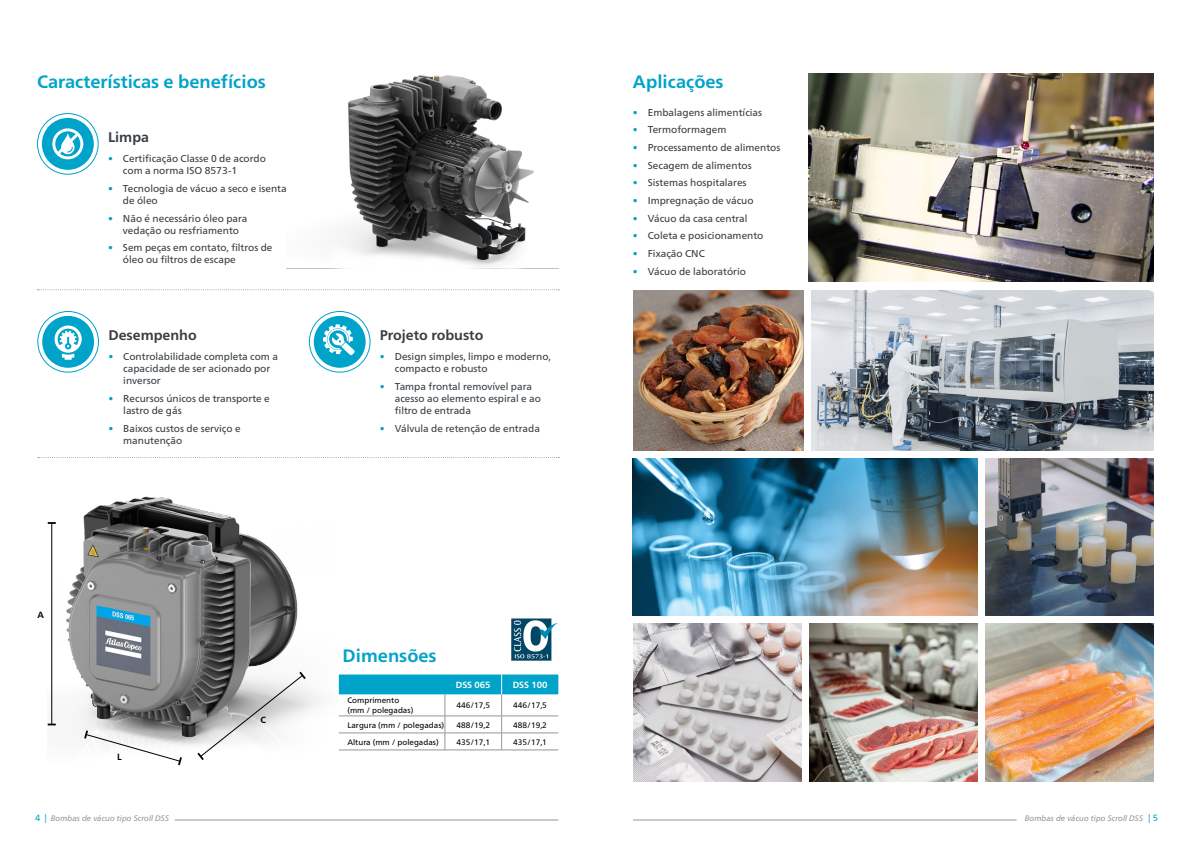
<style>
.page{position:relative;width:1191px;height:842px;background:#fff}
.page>*{position:absolute;margin:0;border:0;box-sizing:border-box;transform-origin:0 0}
.t1{font:700 18px "Neue Frutiger World";color:#00a3c9}
.t2{font:700 14px "Neue Frutiger World";color:#373d42}
.t3{font:10px/12px "Neue Frutiger World";color:#373d42}
.t4{font:700 9px "Neue Frutiger World";color:#fff}
.t5{font:700 9px "Neue Frutiger World";color:#000}
.t6{font:8px/9.6px "Neue Frutiger World";color:#000}
.t7{font:italic 8px "Neue Frutiger World";color:#939598}
.s1{color:#00a3c9}
.s2{font-style:normal;font-size:9px;color:#00a3c9}
</style>
<div class="page">
<svg style="left:38px;top:457px;width:521px;height:1px"></svg>
<div style="left:42px;top:118px;width:52px;height:52px;background:#00a3c9;border-radius:50%"></div>
<svg style="left:52px;top:128px;width:31px;height:31px"></svg>
<div style="left:37px;top:113px;width:62px;height:62px;border:1px solid #00a3c9;border-radius:50%"></div>
<div style="left:42px;top:316px;width:52px;height:52px;background:#00a3c9;border-radius:50%"></div>
<svg style="left:54px;top:325px;width:28px;height:35px"></svg>
<div style="left:37px;top:311px;width:62px;height:61px;border:1px solid #00a3c9;border-radius:50%"></div>
<div style="left:314px;top:316px;width:52px;height:52px;background:#00a3c9;border-radius:50%"></div>
<svg style="left:323px;top:324px;width:32px;height:31px"></svg>
<div style="left:309px;top:311px;width:61px;height:61px;border:1px solid #00a3c9;border-radius:50%"></div>
<img style="left:287px;top:75px;width:272px;height:194px">
<svg style="left:37px;top:289px;width:522px;height:1px"></svg>
<img style="left:47px;top:496px;width:273px;height:250px">
<svg style="left:83px;top:728px;width:100px;height:38px"></svg>
<svg style="left:196px;top:670px;width:111px;height:90px"></svg>
<hr style="left:51px;top:523px;width:1px;height:201px;background:#000">
<svg style="left:48px;top:522px;width:8px;height:2px"></svg>
<img style="left:511px;top:618px;width:47px;height:43px">
<img style="left:986px;top:458px;width:167px;height:158px">
<img style="left:632px;top:458px;width:345px;height:158px">
<img style="left:633px;top:623px;width:168px;height:158px">
<img style="left:808px;top:74px;width:345px;height:208px">
<img style="left:809px;top:623px;width:168px;height:158px">
<img style="left:633px;top:290px;width:170px;height:160px">
<img style="left:986px;top:623px;width:167px;height:158px">
<img style="left:812px;top:290px;width:341px;height:160px">
<hr style="left:339px;top:750px;width:106px;height:1px;background:#939598">
<hr style="left:445px;top:750px;width:56px;height:1px;background:#939598">
<hr style="left:501px;top:750px;width:57px;height:1px;background:#939598">
<svg style="left:339px;top:674px;width:219px;height:76px"></svg>
<hr style="left:175px;top:820px;width:383px;height:1px;background:#939598">
<hr style="left:633px;top:820px;width:383px;height:1px;background:#939598">
<h1 class="t1" style="left:37px;top:65px;width:230px">Características e benefícios</h1>
<h2 class="t2" style="left:108px;top:125px;width:42px">Limpa</h2>
<p class="t3" style="left:123px;top:153px;width:144px;text-indent:-15px"><span class="s1">•</span> Certificação Classe 0 de acordo com a norma ISO 8573-1</p>
<p class="t3" style="left:123px;top:183px;width:165px;text-indent:-15px"><span class="s1">•</span> Tecnologia de vácuo a seco e isenta de óleo</p>
<p class="t3" style="left:123px;top:212px;width:126px;text-indent:-15px"><span class="s1">•</span> Não é necessário óleo para vedação ou resfriamento</p>
<p class="t3" style="left:123px;top:242px;width:151px;text-indent:-15px"><span class="s1">•</span> Sem peças em contato, filtros de óleo ou filtros de escape</p>
<h2 class="t2" style="left:108px;top:323px;width:90px">Desempenho</h2>
<p class="t3" style="left:123px;top:351px;width:156px;text-indent:-15px"><span class="s1">•</span> Controlabilidade completa com a capacidade de ser acionado por inversor</p>
<p class="t3" style="left:123px;top:393px;width:148px;text-indent:-15px"><span class="s1">•</span> Recursos únicos de transporte e lastro de gás</p>
<p class="t3" style="left:123px;top:422px;width:119px;text-indent:-15px"><span class="s1">•</span> Baixos custos de serviço e manutenção</p>
<h2 class="t2" style="left:380px;top:323px;width:105px">Projeto robusto</h2>
<p class="t3" style="left:395px;top:351px;width:157px;text-indent:-15px"><span class="s1">•</span> Design simples, limpo e moderno, compacto e robusto</p>
<p class="t3" style="left:395px;top:381px;width:148px;text-indent:-15px"><span class="s1">•</span> Tampa frontal removível para acesso ao elemento espiral e ao filtro de entrada</p>
<p class="t3" style="left:380px;top:422px;width:161px"><span class="s1">•</span> Válvula de retenção de entrada</p>
<p class="t5" style="left:37px;top:607px;width:8px">A</p>
<p class="t5" style="left:117px;top:749px;width:6px">L</p>
<p class="t5" style="left:261px;top:712px;width:7px">C</p>
<h1 class="t1" style="left:343px;top:640px;width:96px">Dimensões</h1>
<p class="t4" style="left:456px;top:677px;width:36px">DSS 065</p>
<p class="t4" style="left:513px;top:677px;width:36px">DSS 100</p>
<p class="t6" style="left:347px;top:696px;width:67px">Comprimento (mm / polegadas)</p>
<p class="t6" style="left:456px;top:701px;width:35px">446/17,5</p>
<p class="t6" style="left:513px;top:701px;width:35px">446/17,5</p>
<p class="t6" style="left:347px;top:720px;width:98px">Largura (mm / polegadas)</p>
<p class="t6" style="left:456px;top:720px;width:35px">488/19,2</p>
<p class="t6" style="left:513px;top:720px;width:35px">488/19,2</p>
<p class="t6" style="left:347px;top:737px;width:93px">Altura (mm / polegadas)</p>
<p class="t6" style="left:456px;top:737px;width:35px">435/17,1</p>
<p class="t6" style="left:513px;top:737px;width:35px">435/17,1</p>
<h1 class="t1" style="left:633px;top:65px;width:92px">Aplicações</h1>
<p class="t3" style="left:633px;top:106px;width:131px"><span class="s1">•</span> Embalagens alimentícias</p>
<p class="t3" style="left:633px;top:124px;width:95px"><span class="s1">•</span> Termoformagem</p>
<p class="t3" style="left:633px;top:142px;width:149px"><span class="s1">•</span> Processamento de alimentos</p>
<p class="t3" style="left:633px;top:159px;width:120px"><span class="s1">•</span> Secagem de alimentos</p>
<p class="t3" style="left:633px;top:177px;width:115px"><span class="s1">•</span> Sistemas hospitalares</p>
<p class="t3" style="left:633px;top:195px;width:122px"><span class="s1">•</span> Impregnação de vácuo</p>
<p class="t3" style="left:633px;top:212px;width:116px"><span class="s1">•</span> Vácuo da casa central</p>
<p class="t3" style="left:633px;top:230px;width:132px"><span class="s1">•</span> Coleta e posicionamento</p>
<p class="t3" style="left:633px;top:248px;width:73px"><span class="s1">•</span> Fixação CNC</p>
<p class="t3" style="left:633px;top:265px;width:115px"><span class="s1">•</span> Vácuo de laboratório</p>
<p class="t7" style="left:35px;top:812px;width:135px"><span class="s2">4 |</span> Bombas de vácuo tipo Scroll DSS</p>
<p class="t7" style="left:1024px;top:812px;width:135px">Bombas de vácuo tipo Scroll DSS <span class="s2">| 5</span></p>
</div>
